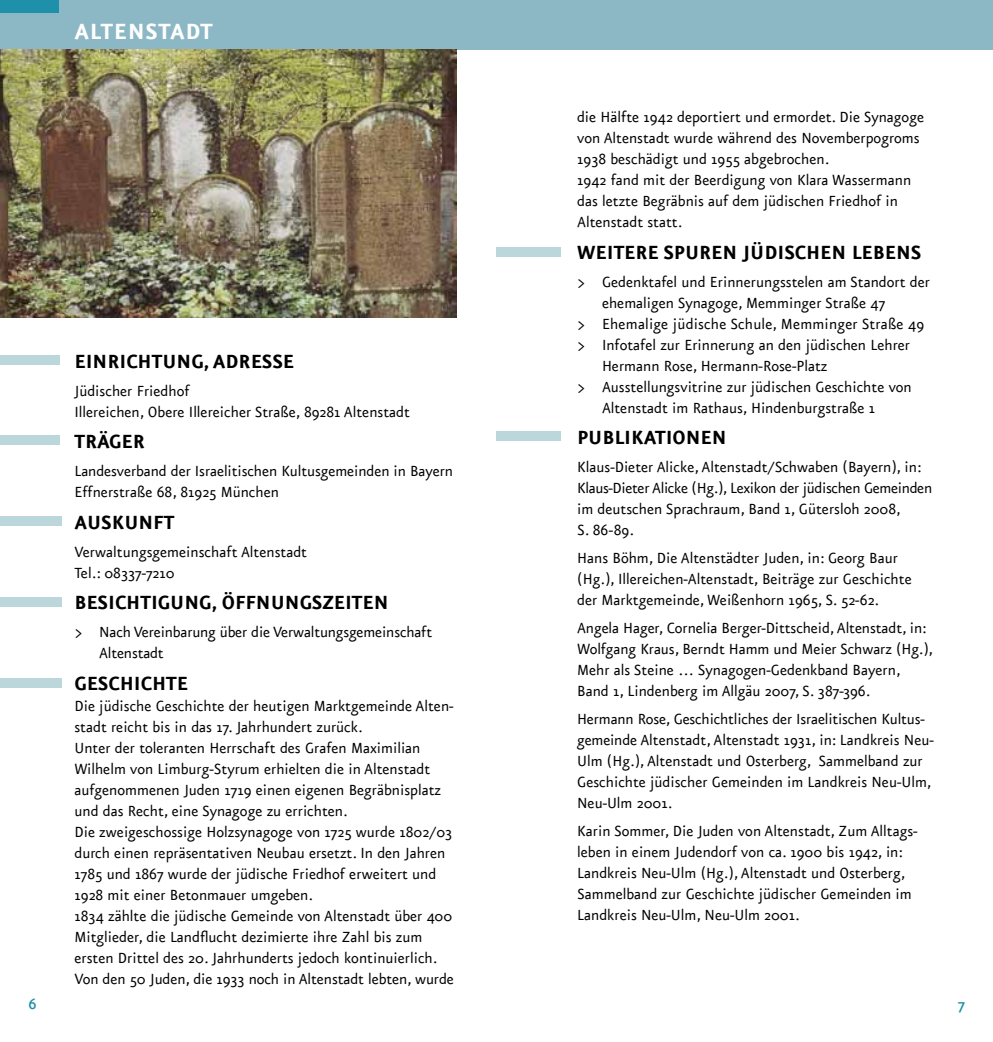
<style>
.page{position:relative;width:993px;height:1042px;background:#fff}
.page>*{position:absolute;margin:0;border:0;box-sizing:border-box;transform-origin:0 0}
.t1{font:700 26.25px "Eureka Sans";letter-spacing:.03em;color:#fff}
.t2{font:700 22.75px "Eureka Sans";color:#000}
.t3{font:17.5px/21px "Eureka Sans";color:#000}
.t4{font:500 17.5px "Eureka Sans";color:#1f90a9}
</style>
<div class="page">
<div style="left:0;top:0;width:496px;height:50px;background:#8cb8c5"></div>
<div style="left:0;top:0;width:59px;height:12px;background:#1f90a9"></div>
<div style="left:496px;top:0;width:496px;height:50px;background:#8cb8c5"></div>
<div style="left:496px;top:247px;width:65px;height:10px;background:#bcd7db"></div>
<div style="left:496px;top:431px;width:65px;height:10px;background:#bcd7db"></div>
<img style="left:0;top:50px;width:456px;height:267px">
<div style="left:0;top:355px;width:60px;height:9px;background:#bcd7db"></div>
<div style="left:0;top:435px;width:60px;height:10px;background:#bcd7db"></div>
<div style="left:0;top:516px;width:61px;height:10px;background:#bcd7db"></div>
<div style="left:0;top:597px;width:61px;height:9px;background:#bcd7db"></div>
<div style="left:0;top:678px;width:61px;height:10px;background:#bcd7db"></div>
<h1 class="t1" style="left:74px;top:18px;width:140px">ALTENSTADT</h1>
<h2 class="t2" style="left:74px;top:350px;width:221px">EINRICHTUNG, ADRESSE</h2>
<p class="t3" style="left:74px;top:381px;width:337px">Jüdischer Friedhof<br>Illereichen, Obere Illereicher Straße, 89281 Altenstadt</p>
<h2 class="t2" style="left:74px;top:430px;width:72px">TRÄGER</h2>
<p class="t3" style="left:74px;top:461px;width:380px">Landesverband der Israelitischen Kultusgemeinden in Bayern<br>Effnerstraße 68, 81925 München</p>
<h2 class="t2" style="left:74px;top:511px;width:101px">AUSKUNFT</h2>
<p class="t3" style="left:74px;top:542px;width:234px">Verwaltungsgemeinschaft Altenstadt<br>Tel.: 08337-7210</p>
<h2 class="t2" style="left:74px;top:591px;width:315px">BESICHTIGUNG, ÖFFNUNGSZEITEN</h2>
<p class="t3" style="left:99px;top:622px;width:334px;text-indent:-25px">&gt; Nach Vereinbarung über die Verwaltungsgemeinschaft<br>Altenstadt</p>
<h2 class="t2" style="left:74px;top:672px;width:115px">GESCHICHTE</h2>
<p class="t3" style="left:74px;top:696px;width:381px">Die jüdische Geschichte der heutigen Marktgemeinde Alten&shy;stadt reicht bis in das 17. Jahrhundert zurück.<br>Unter der toleranten Herrschaft des Grafen Maximilian Wilhelm von Limburg-Styrum erhielten die in Altenstadt aufgenommenen Juden 1719 einen eigenen Begräbnisplatz und das Recht, eine Synagoge zu errichten.<br>Die zweigeschossige Holzsynagoge von 1725 wurde 1802/03 durch einen repräsentativen Neubau ersetzt. In den Jahren 1785 und 1867 wurde der jüdische Friedhof erweitert und 1928 mit einer Betonmauer umgeben.<br>1834 zählte die jüdische Gemeinde von Altenstadt über 400<br>Mitglieder, die Landflucht dezimierte ihre Zahl bis zum ersten Drittel des 20. Jahrhunderts jedoch kontinuierlich.<br>Von den 50 Juden, die 1933 noch in Altenstadt lebten, wurde</p>
<p class="t3" style="left:577px;top:107px;width:348px">die Hälfte 1942 deportiert und ermordet. Die Synagoge von Altenstadt wurde während des Novemberpogroms 1938 beschädigt und 1955 abgebrochen.<br>1942 fand mit der Beerdigung von Klara Wassermann das letzte Begräbnis auf dem jüdischen Friedhof in Altenstadt statt.</p>
<h2 class="t2" style="left:577px;top:240px;width:345px">WEITERE SPUREN JÜDISCHEN LEBENS</h2>
<p class="t3" style="left:577px;top:272px;width:354px">&gt; Gedenktafel und Erinnerungsstelen am Standort der</p>
<p class="t3" style="left:601px;top:293px;width:285px">ehemaligen Synagoge, Memminger Straße 47</p>
<p class="t3" style="left:577px;top:314px;width:348px">&gt; Ehemalige jüdische Schule, Memminger Straße 49</p>
<p class="t3" style="left:577px;top:335px;width:334px">&gt; Infotafel zur Erinnerung an den jüdischen Lehrer</p>
<p class="t3" style="left:601px;top:356px;width:227px">Hermann Rose, Hermann-Rose-Platz</p>
<p class="t3" style="left:577px;top:377px;width:336px">&gt; Ausstellungsvitrine zur jüdischen Geschichte von</p>
<p class="t3" style="left:601px;top:398px;width:275px">Altenstadt im Rathaus, Hindenburgstraße 1</p>
<h2 class="t2" style="left:577px;top:426px;width:151px">PUBLIKATIONEN</h2>
<p class="t3" style="left:577px;top:457px;width:356px">Klaus-Dieter Alicke, Altenstadt/Schwaben (Bayern), in:<br>Klaus-Dieter Alicke (Hg.), Lexikon der jüdischen Gemeinden im deutschen Sprachraum, Band 1, Gütersloh 2008,<br>S. 86-89.</p>
<p class="t3" style="left:577px;top:548px;width:336px">Hans Böhm, Die Altenstädter Juden, in: Georg Baur (Hg.), Illereichen-Altenstadt, Beiträge zur Geschichte der Marktgemeinde, Weißenhorn 1965, S. 52-62.</p>
<p class="t3" style="left:577px;top:618px;width:357px">Angela Hager, Cornelia Berger-Dittscheid, Altenstadt, in:<br>Wolfgang Kraus, Berndt Hamm und Meier Schwarz (Hg.), Mehr als Steine … Synagogen-Gedenkband Bayern, Band 1, Lindenberg im Allgäu 2007, S. 387-396.</p>
<p class="t3" style="left:577px;top:709px;width:358px">Hermann Rose, Geschichtliches der Israelitischen Kultus&shy;gemeinde Altenstadt, Altenstadt 1931, in: Landkreis Neu-Ulm (Hg.), Altenstadt und Osterberg, Sammelband zur Geschichte jüdischer Gemeinden im Landkreis Neu-Ulm, Neu-Ulm 2001.</p>
<p class="t3" style="left:577px;top:821px;width:342px">Karin Sommer, Die Juden von Altenstadt, Zum Alltags&shy;leben in einem Judendorf von ca. 1900 bis 1942, in:<br>Landkreis Neu-Ulm (Hg.), Altenstadt und Osterberg, Sammelband zur Geschichte jüdischer Gemeinden im Landkreis Neu-Ulm, Neu-Ulm 2001.</p>
<p class="t4" style="left:28px;top:995px;width:9px">6</p>
<p class="t4" style="left:957px;top:995px;width:9px">7</p>
</div>
